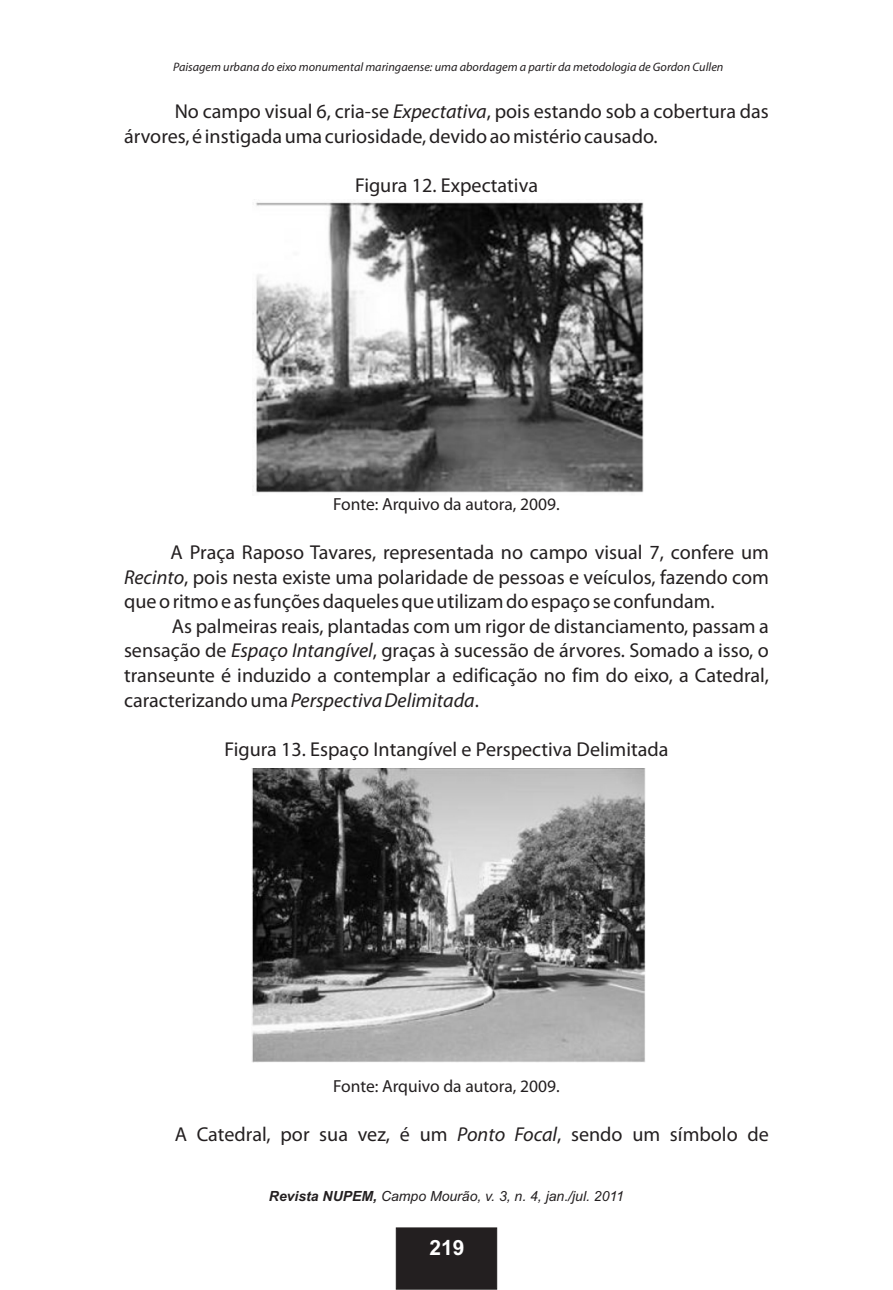
<style>
.page{position:relative;width:893px;height:1290px;background:#fff}
.page>*{position:absolute;margin:0;border:0;box-sizing:border-box;transform-origin:0 0}
.t1{font:700 21px "Arial";color:#fff}
.t2{font:20.12px/24.5px "Myriad Pro";color:#231f20;text-align:justify}
.t3{font:17.5px "Myriad Pro";color:#231f20}
.t4{font:italic 14px "Arial";color:#231f20}
.t5{font:italic 12.25px "Myriad Pro";color:#231f20}
.s1{font-style:italic}
.s2{font-weight:700}
</style>
<div class="page">
<div style="left:395px;top:1227px;width:103px;height:63px;background:#231f20"></div>
<img style="left:253px;top:201px;width:391px;height:292px">
<img style="left:252px;top:768px;width:393px;height:295px">
<p class="t5" style="left:173px;top:62px;width:552px">Paisagem urbana do eixo monumental maringaense: uma abordagem a partir da metodologia de Gordon Cullen</p>
<p class="t2" style="left:124px;top:101px;width:646px;text-indent:51px">No campo visual 6, cria-se <span class="s1">Expectativa</span>, pois estando sob a cobertura das árvores, é instigada uma curiosidade, devido ao mistério causado.</p>
<p class="t2" style="left:355px;top:175px;width:184px">Figura 12. Expectativa</p>
<p class="t3" style="left:333px;top:497px;width:228px">Fonte: Arquivo da autora, 2009.</p>
<p class="t2" style="left:124px;top:542px;width:646px;text-indent:47px">A Praça Raposo Tavares, representada no campo visual 7, confere um <span class="s1">Recinto</span>, pois nesta existe uma polaridade de pessoas e veículos, fazendo com que o ritmo e as funções daqueles que utilizam do espaço se confundam.</p>
<p class="t2" style="left:124px;top:616px;width:646px;text-indent:48px">As palmeiras reais, plantadas com um rigor de distanciamento, passam a sensação de <span class="s1">Espaço Intangível</span>, graças à sucessão de árvores. Somado a isso, o transeunte é induzido a contemplar a edificação no fim do eixo, a Catedral, caracterizando uma <span class="s1">Perspectiva Delimitada</span>.</p>
<p class="t2" style="left:224px;top:738px;width:445px">Figura 13. Espaço Intangível e Perspectiva Delimitada</p>
<p class="t3" style="left:333px;top:1078px;width:228px">Fonte: Arquivo da autora, 2009.</p>
<p class="t2" style="left:175px;top:1123px;width:596px">A Catedral, por sua vez, é um <span class="s1">Ponto Focal</span>, sendo um símbolo de</p>
<p class="t4" style="left:269px;top:1191px;width:357px"><span class="s2">Revista NUPEM,</span> Campo Mourão, v. 3, n. 4, jan./jul. 2011</p>
<p class="t1" style="left:429px;top:1240px;width:37px">219</p>
</div>
